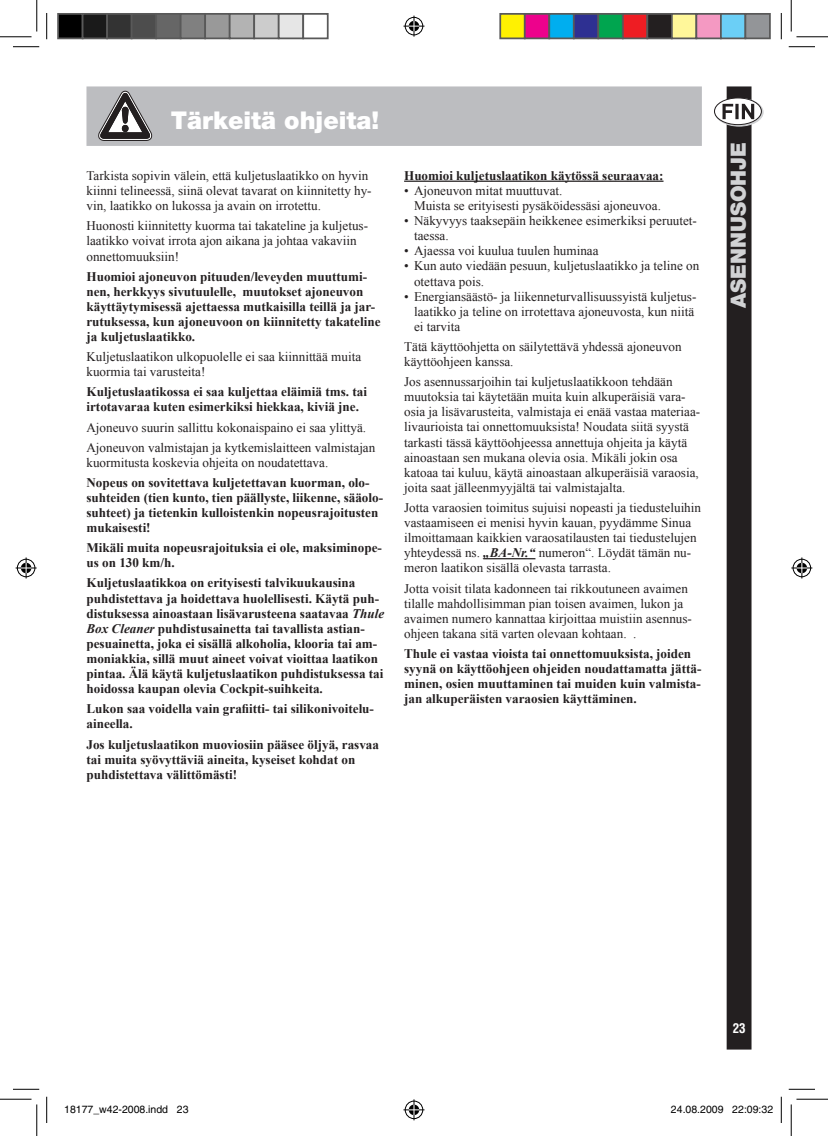
<style>
.page{position:relative;width:828px;height:1136px;background:#fff}
.page>*{position:absolute;margin:0;border:0;box-sizing:border-box;transform-origin:0 0}
.t1{font:900 24.5px "Helvetica Neue";color:#fff}
.t2{font:900 21px "Helvetica Neue";color:#d1d2d4}
.t3{font:13.12px/15px "Times New Roman";color:#231f20}
.t4{font:700 13.12px/15px "Times New Roman";color:#231f20}
.t5{font:700 condensed 13.12px "Helvetica";color:#fff}
.t6{font:10.5px "Helvetica";color:#000}
.s1{font-style:italic}
.s2{font-weight:700;font-style:italic}
</style>
<div class="page">
<div style="left:727px;top:87px;width:23px;height:961px;background:#231f20"></div>
<div style="left:726px;top:86px;width:25px;height:963px;border:2px solid #231f20"></div>
<hr style="left:404px;top:180px;width:259px;height:2px;background:#231f20">
<hr style="left:483px;top:558px;width:52px;height:1px;background:#231f20">
<div style="left:86px;top:86px;width:615px;height:60px;background:#bcbdc0;border:2px solid #bcbdc0"></div>
<svg style="left:99px;top:91px;width:53px;height:49px"></svg>
<svg style="left:715px;top:98px;width:48px;height:28px"></svg>
<div style="left:715px;top:98px;width:48px;height:28px;border:1px solid #d1d2d4;border-radius:50%"></div>
<svg style="left:714px;top:98px;width:47px;height:27px"></svg>
<div style="left:714px;top:98px;width:47px;height:27px;border:1px solid #231f20;border-radius:50%"></div>
<svg style="left:722px;top:104px;width:32px;height:15px"></svg>
<svg style="left:13px;top:46px;width:26px;height:1px"></svg>
<svg style="left:788px;top:46px;width:27px;height:1px"></svg>
<svg style="left:13px;top:1088px;width:26px;height:1px"></svg>
<svg style="left:788px;top:1088px;width:27px;height:1px"></svg>
<svg style="left:46px;top:13px;width:1px;height:26px"></svg>
<svg style="left:46px;top:1096px;width:1px;height:26px"></svg>
<svg style="left:781px;top:13px;width:1px;height:26px"></svg>
<svg style="left:781px;top:1096px;width:1px;height:26px"></svg>
<hr style="left:0;top:36px;width:32px;height:1px;background:#000">
<hr style="left:796px;top:36px;width:32px;height:1px;background:#000">
<hr style="left:0;top:1098px;width:32px;height:1px;background:#000">
<hr style="left:796px;top:1098px;width:32px;height:1px;background:#000">
<hr style="left:36px;top:0;width:1px;height:31px;background:#000">
<hr style="left:36px;top:1104px;width:1px;height:31px;background:#000">
<hr style="left:790px;top:0;width:1px;height:31px;background:#000">
<hr style="left:790px;top:1104px;width:1px;height:31px;background:#000">
<svg style="left:403px;top:16px;width:21px;height:21px"></svg>
<svg style="left:403px;top:1099px;width:21px;height:20px"></svg>
<svg style="left:16px;top:557px;width:21px;height:21px"></svg>
<svg style="left:791px;top:557px;width:21px;height:21px"></svg>
<div style="left:58px;top:14px;width:25px;height:24px;background:#000"></div>
<div style="left:57px;top:13px;width:26px;height:26px;border:2px solid #595959"></div>
<div style="left:83px;top:14px;width:24px;height:24px;background:#1a1a1a"></div>
<div style="left:82px;top:13px;width:26px;height:26px;border:2px solid #595959"></div>
<div style="left:107px;top:14px;width:25px;height:24px;background:#333"></div>
<div style="left:106px;top:13px;width:26px;height:26px;border:2px solid #595959"></div>
<div style="left:132px;top:14px;width:24px;height:24px;background:#4d4d4d"></div>
<div style="left:131px;top:13px;width:26px;height:26px;border:2px solid #595959"></div>
<div style="left:156px;top:14px;width:25px;height:24px;background:#666"></div>
<div style="left:155px;top:13px;width:26px;height:26px;border:2px solid #595959"></div>
<div style="left:181px;top:14px;width:24px;height:24px;background:#808080"></div>
<div style="left:180px;top:13px;width:26px;height:26px;border:2px solid #595959"></div>
<div style="left:205px;top:14px;width:25px;height:24px;background:#999"></div>
<div style="left:204px;top:13px;width:26px;height:26px;border:2px solid #595959"></div>
<div style="left:230px;top:14px;width:24px;height:24px;background:#b3b3b3"></div>
<div style="left:229px;top:13px;width:26px;height:26px;border:2px solid #595959"></div>
<div style="left:254px;top:14px;width:25px;height:24px;background:#ccc"></div>
<div style="left:253px;top:13px;width:26px;height:26px;border:2px solid #595959"></div>
<div style="left:279px;top:14px;width:24px;height:24px;background:#e6e6e6"></div>
<div style="left:278px;top:13px;width:26px;height:26px;border:2px solid #595959"></div>
<div style="left:302px;top:13px;width:26px;height:26px;border:2px solid #595959"></div>
<div style="left:500px;top:14px;width:24px;height:24px;background:#fff101"></div>
<div style="left:499px;top:13px;width:26px;height:26px;border:2px solid #595959"></div>
<div style="left:524px;top:14px;width:25px;height:24px;background:#ed028c"></div>
<div style="left:524px;top:13px;width:26px;height:26px;border:2px solid #595959"></div>
<div style="left:549px;top:14px;width:24px;height:24px;background:#00aeef"></div>
<div style="left:548px;top:13px;width:26px;height:26px;border:2px solid #595959"></div>
<div style="left:573px;top:14px;width:25px;height:24px;background:#2e3092"></div>
<div style="left:573px;top:13px;width:26px;height:26px;border:2px solid #595959"></div>
<div style="left:598px;top:14px;width:24px;height:24px;background:#00a54f"></div>
<div style="left:597px;top:13px;width:26px;height:26px;border:2px solid #595959"></div>
<div style="left:622px;top:14px;width:25px;height:24px;background:#ee1d23"></div>
<div style="left:622px;top:13px;width:26px;height:26px;border:2px solid #595959"></div>
<div style="left:647px;top:14px;width:24px;height:24px;background:#231f20"></div>
<div style="left:646px;top:13px;width:26px;height:26px;border:2px solid #595959"></div>
<div style="left:671px;top:14px;width:25px;height:24px;background:#fff79a"></div>
<div style="left:671px;top:13px;width:26px;height:26px;border:2px solid #595959"></div>
<div style="left:696px;top:14px;width:24px;height:24px;background:#f499c2"></div>
<div style="left:695px;top:13px;width:26px;height:26px;border:2px solid #595959"></div>
<div style="left:720px;top:14px;width:25px;height:24px;background:#6bcff6"></div>
<div style="left:720px;top:13px;width:26px;height:26px;border:2px solid #595959"></div>
<div style="left:745px;top:14px;width:24px;height:24px;background:#939598"></div>
<div style="left:744px;top:13px;width:26px;height:26px;border:2px solid #595959"></div>
<h1 class="t1" style="left:171px;top:106px;width:210px">Tärkeitä ohjeita!</h1>
<p class="t3" style="left:86px;top:168px;width:287px">Tarkista sopivin välein, että kuljetuslaatikko on hyvin kiinni telineessä, siinä olevat tavarat on kiinnitetty hy&shy;vin, laatikko on lukossa ja avain on irrotettu.</p>
<p class="t3" style="left:86px;top:218px;width:283px">Huonosti kiinnitetty kuorma tai takateline ja kuljetus&shy;laatikko voivat irrota ajon aikana ja johtaa vakaviin onnettomuuksiin!</p>
<p class="t4" style="left:86px;top:268px;width:295px">Huomioi ajoneuvon pituuden/leveyden muuttumi&shy;nen, herkkyys sivutuulelle, muutokset ajoneuvon käyttäytymisessä ajettaessa mutkaisilla teillä ja jar&shy;rutuksessa, kun ajoneuvoon on kiinnitetty takateline ja kuljetuslaatikko.</p>
<p class="t3" style="left:86px;top:349px;width:276px">Kuljetuslaatikon ulkopuolelle ei saa kiinnittää muita kuormia tai varusteita!</p>
<p class="t4" style="left:86px;top:384px;width:282px">Kuljetuslaatikossa ei saa kuljettaa eläimiä tms. tai irtotavaraa kuten esimerkiksi hiekkaa, kiviä jne.</p>
<p class="t3" style="left:86px;top:417px;width:290px;line-height:20.1px">Ajoneuvo suurin sallittu kokonaispaino ei saa ylittyä.<br>Ajoneuvon valmistajan ja kytkemislaitteen valmistajan</p>
<p class="t3" style="left:86px;top:454px;width:243px">kuormitusta koskevia ohjeita on noudatettava.</p>
<p class="t4" style="left:86px;top:474px;width:298px">Nopeus on sovitettava kuljetettavan kuorman, olo&shy;suhteiden (tien kunto, tien päällyste, liikenne, sääolo&shy;suhteet) ja tietenkin kulloistenkin nopeusrajoitusten mukaisesti!</p>
<p class="t4" style="left:86px;top:540px;width:297px">Mikäli muita nopeusrajoituksia ei ole, maksiminope&shy;us on 130 km/h.</p>
<p class="t4" style="left:86px;top:575px;width:299px">Kuljetuslaatikkoa on erityisesti talvikuukausina puhdistettava ja hoidettava huolellisesti. Käytä puh&shy;distuksessa ainoastaan lisävarusteena saatavaa <span class="s1">Thule Box Cleaner</span> puhdistusainetta tai tavallista astian&shy;pesuainetta, joka ei sisällä alkoholia, klooria tai am&shy;moniakkia, sillä muut aineet voivat vioittaa laatikon pintaa. Älä käytä kuljetuslaatikon puhdistuksessa tai hoidossa kaupan olevia Cockpit-suihkeita.</p>
<p class="t4" style="left:86px;top:700px;width:289px">Lukon saa voidella vain grafiitti- tai silikonivoitelu&shy;aineella.</p>
<p class="t4" style="left:86px;top:736px;width:294px">Jos kuljetuslaatikon muoviosiin pääsee öljyä, rasvaa tai muita syövyttäviä aineita, kyseiset kohdat on puhdistettava välittömästi!</p>
<p class="t4" style="left:404px;top:167px;width:261px">Huomioi kuljetuslaatikon käytössä seuraavaa:</p>
<p class="t3" style="left:414px;top:183px;width:248px;text-indent:-10px">• Ajoneuvon mitat muuttuvat.<br>Muista se erityisesti pysäköidessäsi ajoneuvoa.</p>
<p class="t3" style="left:414px;top:213px;width:284px;text-indent:-10px">• Näkyvyys taaksepäin heikkenee esimerkiksi peruutet&shy;taessa.</p>
<p class="t3" style="left:404px;top:243px;width:196px">• Ajaessa voi kuulua tuulen huminaa</p>
<p class="t3" style="left:414px;top:258px;width:287px;text-indent:-10px">• Kun auto viedään pesuun, kuljetuslaatikko ja teline on otettava pois.</p>
<p class="t3" style="left:414px;top:288px;width:284px;text-indent:-10px">• Energiansäästö- ja liikenneturvallisuussyistä kuljetus&shy;laatikko ja teline on irrotettava ajoneuvosta, kun niitä ei tarvita</p>
<p class="t3" style="left:404px;top:339px;width:279px">Tätä käyttöohjetta on säilytettävä yhdessä ajoneuvon käyttöohjeen kanssa.</p>
<p class="t3" style="left:404px;top:374px;width:297px">Jos asennussarjoihin tai kuljetuslaatikkoon tehdään muutoksia tai käytetään muita kuin alkuperäisiä vara&shy;osia ja lisävarusteita, valmistaja ei enää vastaa materiaa&shy;livaurioista tai onnettomuuksista! Noudata siitä syystä tarkasti tässä käyttöohjeessa annettuja ohjeita ja käytä ainoastaan sen mukana olevia osia. Mikäli jokin osa katoaa tai kuluu, käytä ainoastaan alkuperäisiä varaosia, joita saat jälleenmyyjältä tai valmistajalta.</p>
<p class="t3" style="left:404px;top:499px;width:298px">Jotta varaosien toimitus sujuisi nopeasti ja tiedusteluihin vastaamiseen ei menisi hyvin kauan, pyydämme Sinua ilmoittamaan kaikkien varaosatilausten tai tiedustelujen yhteydessä ns. <span class="s2">„BA-Nr.“</span> numeron“. Löydät tämän nu&shy;meron laatikon sisällä olevasta tarrasta.</p>
<p class="t3" style="left:404px;top:580px;width:289px">Jotta voisit tilata kadonneen tai rikkoutuneen avaimen tilalle mahdollisimman pian toisen avaimen, lukon ja avaimen numero kannattaa kirjoittaa muistiin asennus&shy;ohjeen takana sitä varten olevaan kohtaan. .</p>
<p class="t4" style="left:404px;top:645px;width:299px">Thule ei vastaa vioista tai onnettomuuksista, joiden syynä on käyttöohjeen ohjeiden noudattamatta jättä&shy;minen, osien muuttaminen tai muiden kuin valmista&shy;jan alkuperäisten varaosien käyttäminen.</p>
<h2 class="t2" style="left:725px;top:308px;width:168px;rotate:-90deg">ASENNUSOHJE</h2>
<p class="t5" style="left:732px;top:1019px;width:15px">23</p>
<p class="t6" style="left:64px;top:1102px;width:126px">18177_w42-2008.indd 23</p>
<p class="t6" style="left:671px;top:1102px;width:104px">24.08.2009 22:09:32</p>
</div>
